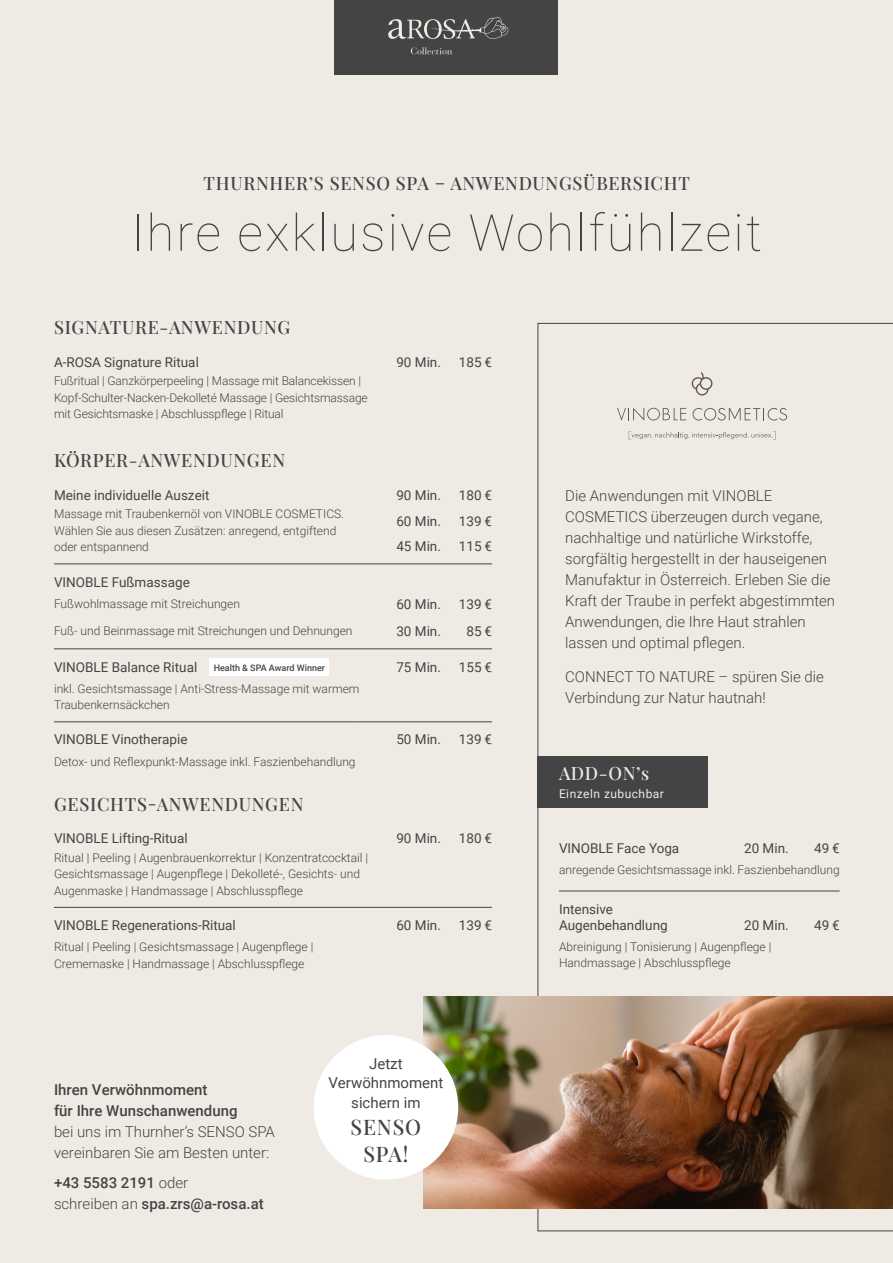
<style>
.page{position:relative;width:893px;height:1263px;background:#f0eae4}
.page>*{position:absolute;margin:0;border:0;box-sizing:border-box;transform-origin:0 0}
.t1{font:100 51px "Roboto";letter-spacing:.04em;color:#454444}
.t2{font:500 21px/27px "Playfair Display";letter-spacing:.04em;color:#454444;text-align:center}
.t3{font:500 18px "Playfair Display";letter-spacing:.04em;color:#454444}
.t4{font:500 18px "Playfair Display";color:#f0eae4}
.t5{font:300 15px/21px "Roboto";color:#454444}
.t6{font:500 15px/21px "Roboto";color:#454444}
.t7{font:15px/19.5px "Roboto";color:#454444;text-align:center}
.t8{font:13.5px/16.2px "Roboto";color:#454444}
.t9{font:300 12px/16.5px "Roboto";color:#454444}
.t10{font:12px "Roboto";letter-spacing:.04em;color:#f0eae4}
.t11{font:500 9px "Roboto";color:#454444}
.s1{font-weight:300}
</style>
<div class="page">
<div style="left:335px;top:0;width:223px;height:74px;background:#454444"></div>
<svg style="left:411px;top:47px;width:41px;height:8px"></svg>
<svg style="left:388px;top:17px;width:120px;height:22px"></svg>
<hr style="left:54px;top:564px;width:302px;height:1px;background:#454444">
<hr style="left:356px;top:564px;width:85px;height:1px;background:#454444">
<hr style="left:441px;top:564px;width:51px;height:1px;background:#454444">
<hr style="left:54px;top:649px;width:302px;height:1px;background:#454444">
<hr style="left:356px;top:649px;width:85px;height:1px;background:#454444">
<hr style="left:441px;top:649px;width:51px;height:1px;background:#454444">
<hr style="left:54px;top:907px;width:302px;height:1px;background:#454444">
<hr style="left:356px;top:907px;width:85px;height:1px;background:#454444">
<hr style="left:441px;top:907px;width:51px;height:1px;background:#454444">
<hr style="left:54px;top:721px;width:302px;height:1px;background:#454444">
<hr style="left:356px;top:721px;width:85px;height:1px;background:#454444">
<hr style="left:441px;top:721px;width:51px;height:1px;background:#454444">
<svg style="left:538px;top:323px;width:355px;height:908px"></svg>
<hr style="left:559px;top:891px;width:179px;height:1px;background:#454444">
<hr style="left:738px;top:891px;width:51px;height:1px;background:#454444">
<hr style="left:789px;top:891px;width:51px;height:1px;background:#454444">
<div style="left:538px;top:757px;width:170px;height:51px;background:#454444"></div>
<img style="left:423px;top:996px;width:470px;height:213px">
<div style="left:314px;top:1035px;width:144px;height:144px;background:#fff;border-radius:50%"></div>
<div style="left:209px;top:658px;width:120px;height:18px;background:#fff"></div>
<svg style="left:692px;top:372px;width:20px;height:23px"></svg>
<svg style="left:617px;top:408px;width:69px;height:13px"></svg>
<svg style="left:693px;top:408px;width:94px;height:12px"></svg>
<svg style="left:629px;top:431px;width:146px;height:8px"></svg>
<h3 class="t3" style="left:204px;top:169px;width:488px">THURNHER’S SENSO SPA – ANWENDUNGSÜBERSICHT</h3>
<h1 class="t1" style="left:131px;top:197px;width:632px">Ihre exklusive Wohlfühlzeit</h1>
<h3 class="t3" style="left:54px;top:313px;width:238px">SIGNATURE-ANWENDUNG</h3>
<p class="t8" style="left:54px;top:353px;width:146px">A-ROSA Signature Ritual</p>
<p class="t8" style="left:396px;top:353px;width:46px">90 Min.</p>
<p class="t8" style="left:459px;top:353px;width:35px">185 €</p>
<p class="t9" style="left:54px;top:372px;width:315px">Fußritual | Ganzkörperpeeling | Massage mit Balancekissen |<br>Kopf-Schulter-Nacken-Dekolleté Massage | Gesichtsmassage mit Gesichtsmaske | Abschlusspflege | Ritual</p>
<h3 class="t3" style="left:54px;top:446px;width:233px">KÖRPER-ANWENDUNGEN</h3>
<p class="t8" style="left:54px;top:486px;width:157px">Meine individuelle Auszeit</p>
<p class="t8" style="left:396px;top:486px;width:46px">90 Min.</p>
<p class="t8" style="left:459px;top:486px;width:35px">180 €</p>
<p class="t9" style="left:54px;top:505px;width:292px">Massage mit Traubenkernöl von VINOBLE COSMETICS.<br>Wählen Sie aus diesen Zusätzen: anregend, entgiftend oder entspannend</p>
<p class="t8" style="left:396px;top:513px;width:46px">60 Min.</p>
<p class="t8" style="left:459px;top:513px;width:35px">139 €</p>
<p class="t8" style="left:396px;top:538px;width:46px">45 Min.</p>
<p class="t8" style="left:459px;top:538px;width:35px">115 €</p>
<p class="t8" style="left:54px;top:573px;width:137px">VINOBLE Fußmassage</p>
<p class="t9" style="left:54px;top:595px;width:188px">Fußwohlmassage mit Streichungen</p>
<p class="t8" style="left:396px;top:596px;width:46px">60 Min.</p>
<p class="t8" style="left:459px;top:596px;width:35px">139 €</p>
<p class="t9" style="left:54px;top:622px;width:300px">Fuß- und Beinmassage mit Streichungen und Dehnungen</p>
<p class="t8" style="left:396px;top:623px;width:46px">30 Min.</p>
<p class="t8" style="left:466px;top:623px;width:27px">85 €</p>
<p class="t8" style="left:54px;top:658px;width:145px">VINOBLE Balance Ritual</p>
<p class="t8" style="left:396px;top:658px;width:46px">75 Min.</p>
<p class="t8" style="left:459px;top:658px;width:35px">155 €</p>
<p class="t9" style="left:54px;top:680px;width:307px">inkl. Gesichtsmassage | Anti-Stress-Massage mit warmem<br>Traubenkernsäckchen</p>
<p class="t8" style="left:54px;top:731px;width:135px">VINOBLE Vinotherapie</p>
<p class="t8" style="left:396px;top:731px;width:46px">50 Min.</p>
<p class="t8" style="left:459px;top:731px;width:35px">139 €</p>
<p class="t9" style="left:54px;top:753px;width:303px">Detox- und Reflexpunkt-Massage inkl. Faszienbehandlung</p>
<h3 class="t3" style="left:54px;top:790px;width:251px">GESICHTS-ANWENDUNGEN</h3>
<p class="t8" style="left:54px;top:830px;width:135px">VINOBLE Lifting-Ritual</p>
<p class="t8" style="left:396px;top:830px;width:46px">90 Min.</p>
<p class="t8" style="left:459px;top:830px;width:35px">180 €</p>
<p class="t9" style="left:54px;top:849px;width:316px">Ritual | Peeling | Augenbrauenkorrektur | Konzentratcocktail |<br>Gesichtsmassage | Augenpflege | Dekolleté-, Gesichts- und<br>Augenmaske | Handmassage | Abschlusspflege</p>
<p class="t8" style="left:54px;top:916px;width:183px">VINOBLE Regenerations-Ritual</p>
<p class="t8" style="left:396px;top:916px;width:46px">60 Min.</p>
<p class="t8" style="left:459px;top:916px;width:35px">139 €</p>
<p class="t9" style="left:54px;top:938px;width:261px">Ritual | Peeling | Gesichtsmassage | Augenpflege |<br>Crememaske | Handmassage | Abschlusspflege</p>
<p class="t11" style="left:214px;top:661px;width:113px">Health &amp; SPA Award Winner</p>
<p class="t6" style="left:54px;top:1079px;width:185px">Ihren Verwöhnmoment<br>für Ihre Wunschanwendung</p>
<p class="t5" style="left:54px;top:1121px;width:222px">bei uns im Thurnher’s SENSO SPA vereinbaren Sie am Besten unter:</p>
<p class="t6" style="left:54px;top:1171px;width:211px">+43 5583 2191 <span class="s1">oder<br>schreiben an</span> spa.zrs@a-rosa.at</p>
<p class="t7" style="left:328px;top:1053px;width:117px">Jetzt<br>Verwöhnmoment sichern im</p>
<h2 class="t2" style="left:351px;top:1111px;width:72px">SENSO<br>SPA!</h2>
<p class="t5" style="left:565px;top:485px;width:271px">Die Anwendungen mit VINOBLE COSMETICS überzeugen durch vegane, nachhaltige und natürliche Wirkstoffe, sorgfältig hergestellt in der hauseigenen Manufaktur in Österreich. Erleben Sie die Kraft der Traube in perfekt abgestimmten Anwendungen, die Ihre Haut strahlen lassen und optimal pflegen.</p>
<p class="t5" style="left:565px;top:666px;width:260px">CONNECT TO NATURE – spüren Sie die<br>Verbindung zur Natur hautnah!</p>
<h3 class="t4" style="left:559px;top:759px;width:92px">ADD-ON’s</h3>
<p class="t10" style="left:559px;top:785px;width:106px">Einzeln zubuchbar</p>
<p class="t8" style="left:559px;top:839px;width:122px">VINOBLE Face Yoga</p>
<p class="t8" style="left:744px;top:839px;width:46px">20 Min.</p>
<p class="t8" style="left:814px;top:839px;width:27px">49 €</p>
<p class="t9" style="left:559px;top:861px;width:282px">anregende Gesichtsmassage inkl. Faszienbehandlung</p>
<p class="t8" style="left:559px;top:900px;width:110px">Intensive<br>Augenbehandlung</p>
<p class="t8" style="left:744px;top:916px;width:46px">20 Min.</p>
<p class="t8" style="left:814px;top:916px;width:27px">49 €</p>
<p class="t9" style="left:559px;top:938px;width:214px">Abreinigung | Tonisierung | Augenpflege |<br>Handmassage | Abschlusspflege</p>
</div>
